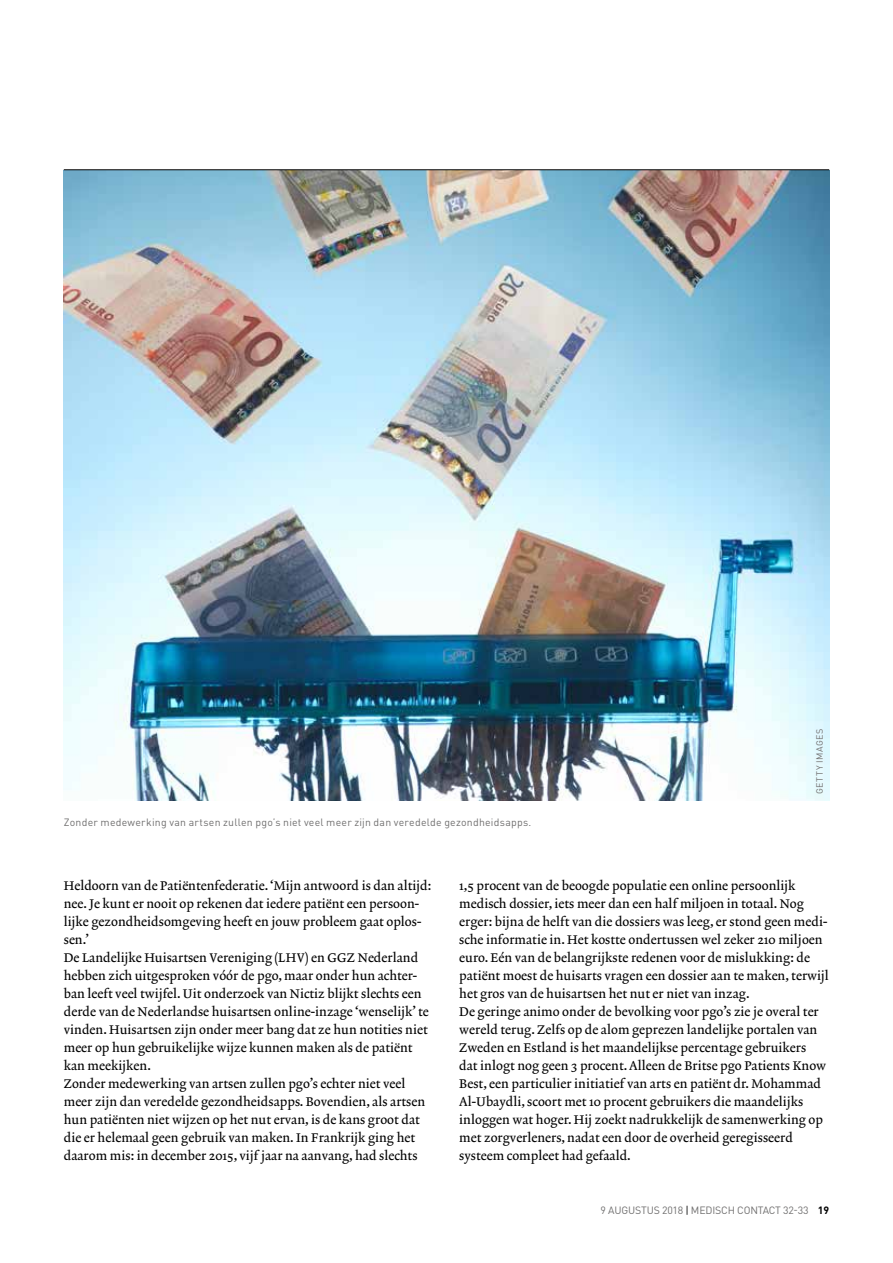
<style>
.page{position:relative;width:893px;height:1263px;background:#fff}
.page>*{position:absolute;margin:0;border:0;box-sizing:border-box;transform-origin:0 0}
.t1{font:12.75px/18px "Lexicon No 2 Roman A";color:#000}
.t2{font:10.5px "DINOT";letter-spacing:.02em;color:#706f6f}
.t3{font:10.5px "DINOT";letter-spacing:-.015em;color:#706f6f}
.t4{font:9px "DINOT";letter-spacing:.06em;color:#706f6f}
.s1{color:#000}
.s2{font-weight:700;color:#000}
</style>
<div class="page">
<img style="left:63px;top:170px;width:766px;height:630px">
<hr style="left:64px;top:169px;width:765px;height:1px;background:#000">
<p class="t2" style="left:64px;top:816px;width:469px">Zonder medewerking van artsen zullen pgo’s niet veel meer zijn dan veredelde gezondheidsapps.</p>
<p class="t4" style="left:814px;top:794px;width:66px;rotate:-90deg">GETTY IMAGES</p>
<p class="t1" style="left:64px;top:877px;width:369px">Heldoorn van de Patiëntenfederatie. ‘Mijn antwoord is dan altijd: nee. Je kunt er nooit op rekenen dat iedere patiënt een persoon&shy;lijke gezondheidsomgeving heeft en jouw probleem gaat oplos&shy;sen.’<br>De Landelijke Huisartsen Vereniging (LHV) en GGZ Nederland hebben zich uitgesproken vóór de pgo, maar onder hun achter&shy;ban leeft veel twijfel. Uit onderzoek van Nictiz blijkt slechts een derde van de Nederlandse huisartsen online-inzage ‘wenselijk’ te vinden. Huisartsen zijn onder meer bang dat ze hun notities niet meer op hun gebruikelijke wijze kunnen maken als de patiënt kan meekijken.<br>Zonder medewerking van artsen zullen pgo’s echter niet veel meer zijn dan veredelde gezondheidsapps. Bovendien, als artsen hun patiënten niet wijzen op het nut ervan, is de kans groot dat die er helemaal geen gebruik van maken. In Frankrijk ging het daarom mis: in december 2015, vijf jaar na aanvang, had slechts</p>
<p class="t1" style="left:459px;top:877px;width:371px">1,5 procent van de beoogde populatie een online persoonlijk medisch dossier, iets meer dan een half miljoen in totaal. Nog erger: bijna de helft van die dossiers was leeg, er stond geen medi&shy;sche informatie in. Het kostte ondertussen wel zeker 210 miljoen euro. Eén van de belangrijkste redenen voor de mislukking: de patiënt moest de huisarts vragen een dossier aan te maken, terwijl het gros van de huisartsen het nut er niet van inzag.<br>De geringe animo onder de bevolking voor pgo’s zie je overal ter wereld terug. Zelfs op de alom geprezen landelijke portalen van Zweden en Estland is het maandelijkse percentage gebruikers<br>dat inlogt nog geen 3 procent. Alleen de Britse pgo Patients Know Best, een particulier initiatief van arts en patiënt dr. Mohammad Al-Ubaydli, scoort met 10 procent gebruikers die maandelijks inloggen wat hoger. Hij zoekt nadrukkelijk de samenwerking op met zorgverleners, nadat een door de overheid geregisseerd systeem compleet had gefaald.</p>
<p class="t3" style="left:601px;top:1203px;width:230px">9 AUGUSTUS 2018 <span class="s1">|</span> MEDISCH CONTACT 32-33 <span class="s2">19</span></p>
</div>
